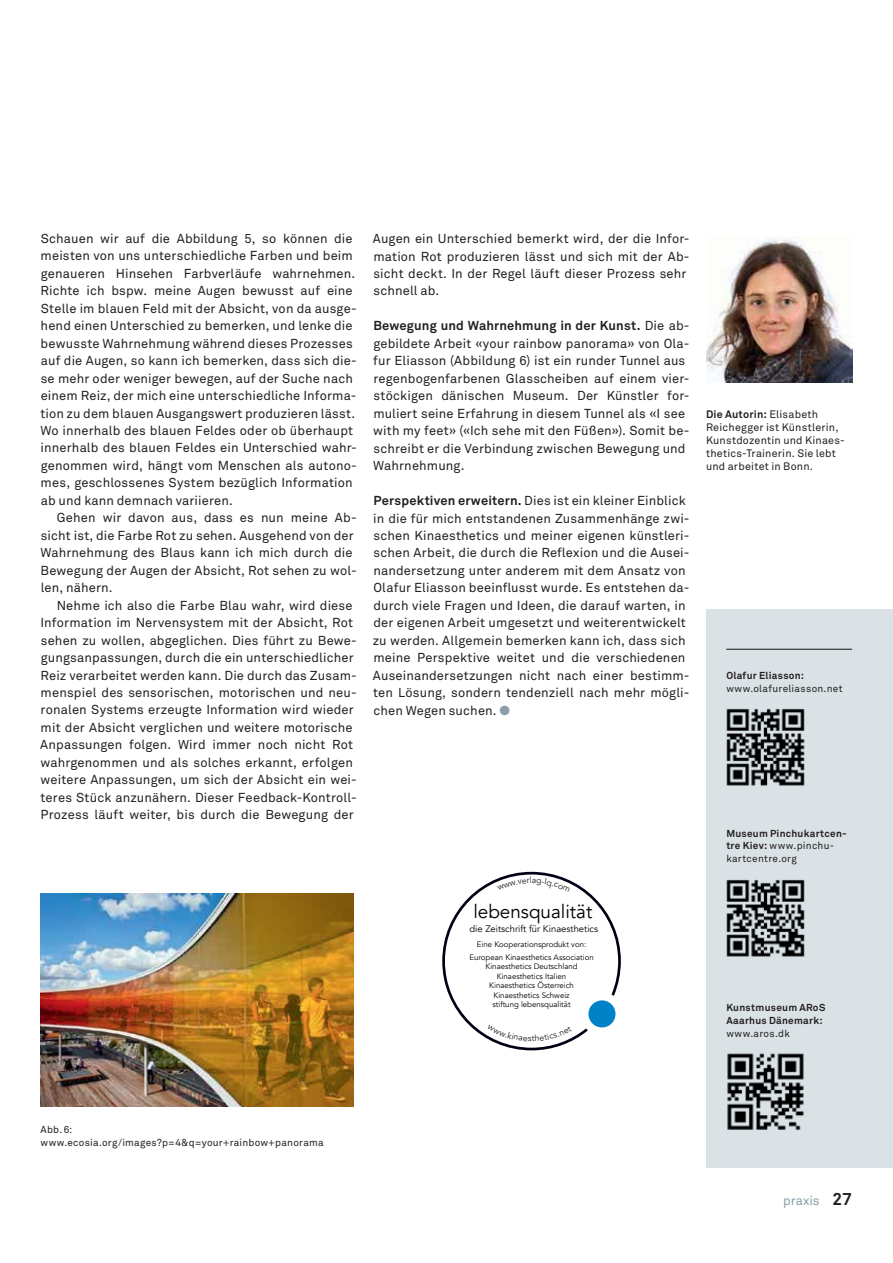
<style>
.page{position:relative;width:893px;height:1263px;background:#fff}
.page>*{position:absolute;margin:0;border:0;box-sizing:border-box;transform-origin:0 0}
.t1{font:18.9px "Avenir LT Com";color:#000001}
.t2{font:12.9px/17.4px "Akkurat Pro";letter-spacing:.015em;color:#231f20}
.t3{font:12.9px "Akkurat Pro";color:#899ea8}
.t4{font:10.8px/13.2px "Akkurat Pro";letter-spacing:.02em;color:#231f20}
.t5{font:700 10.05px/12.9px "Akkurat Pro";letter-spacing:.03em;color:#231f20}
.t6{font:10.05px/12.9px "Akkurat Pro";letter-spacing:.03em;color:#231f20}
.t7{font:9.45px "Avenir LT Com";color:#000}
.t8{font:7.8px/9.4px "Avenir LT Com";color:#000001;text-align:center}
.s1{font-weight:700}
.s2{font-family:"Circular Pro";color:#899ea8}
.s3{font-weight:400}
.s4{font-weight:700;font-size:17.1px;color:#231f20}
</style>
<div class="page">
<img style="left:41px;top:893px;width:312px;height:214px">
<div style="left:706px;top:610px;width:187px;height:558px;background:#dbe2e5"></div>
<hr style="left:726px;top:649px;width:126px;height:1px;background:#231f20">
<img style="left:726px;top:708px;width:79px;height:78px">
<img style="left:726px;top:879px;width:79px;height:78px">
<img style="left:727px;top:1053px;width:77px;height:77px">
<img style="left:706px;top:237px;width:146px;height:146px">
<svg style="left:442px;top:872px;width:179px;height:178px"></svg>
<p class="t2" style="left:40px;top:231px;width:318px">Schauen wir auf die Abbildung 5, so können die meisten von uns unterschiedliche Farben und beim genaueren Hinsehen Farbverläufe wahrnehmen.<br>Richte ich bspw. meine Augen bewusst auf eine Stelle im blauen Feld mit der Absicht, von da ausge&shy;hend einen Unterschied zu bemerken, und lenke die bewusste Wahrnehmung während dieses Prozesses auf die Augen, so kann ich bemerken, dass sich die&shy;se mehr oder weniger bewegen, auf der Suche nach einem Reiz, der mich eine unterschiedliche Informa&shy;tion zu dem blauen Ausgangswert produzieren lässt.<br>Wo innerhalb des blauen Feldes oder ob überhaupt innerhalb des blauen Feldes ein Unterschied wahr&shy;genommen wird, hängt vom Menschen als autono&shy;mes, geschlossenes System bezüglich Information ab und kann demnach variieren.</p>
<p class="t2" style="left:40px;top:511px;width:318px;text-indent:17px">Gehen wir davon aus, dass es nun meine Ab&shy;sicht ist, die Farbe Rot zu sehen. Ausgehend von der Wahrnehmung des Blaus kann ich mich durch die Bewegung der Augen der Absicht, Rot sehen zu wol&shy;len, nähern.</p>
<p class="t2" style="left:40px;top:598px;width:318px;text-indent:17px">Nehme ich also die Farbe Blau wahr, wird diese Information im Nervensystem mit der Absicht, Rot sehen zu wollen, abgeglichen. Dies führt zu Bewe&shy;gungsanpassungen, durch die ein unterschiedlicher Reiz verarbeitet werden kann. Die durch das Zusam&shy;menspiel des sensorischen, motorischen und neu&shy;ronalen Systems erzeugte Information wird wieder mit der Absicht verglichen und weitere motorische Anpassungen folgen. Wird immer noch nicht Rot wahrgenommen und als solches erkannt, erfolgen weitere Anpassungen, um sich der Absicht ein wei&shy;teres Stück anzunähern. Dieser Feedback-Kontroll-Prozess läuft weiter, bis durch die Bewegung der</p>
<p class="t2" style="left:373px;top:231px;width:318px">Augen ein Unterschied bemerkt wird, der die Infor&shy;mation Rot produzieren lässt und sich mit der Ab&shy;sicht deckt. In der Regel läuft dieser Prozess sehr schnell ab.</p>
<p class="t2" style="left:373px;top:319px;width:318px"><span class="s1">Bewegung und Wahrnehmung in der Kunst.</span> Die ab&shy;gebildete Arbeit «your rainbow panorama» von Ola&shy;fur Eliasson (Abbildung 6) ist ein runder Tunnel aus regenbogenfarbenen Glasscheiben auf einem vier&shy;stöckigen dänischen Museum. Der Künstler for&shy;muliert seine Erfahrung in diesem Tunnel als «I see with my feet» («Ich sehe mit den Füßen»). Somit be&shy;schreibt er die Verbindung zwischen Bewegung und Wahrnehmung.</p>
<p class="t2" style="left:373px;top:493px;width:318px"><span class="s1">Perspektiven erweitern.</span> Dies ist ein kleiner Einblick in die für mich entstandenen Zusammenhänge zwi&shy;schen Kinaesthetics und meiner eigenen künstleri&shy;schen Arbeit, die durch die Reflexion und die Ausei&shy;nandersetzung unter anderem mit dem Ansatz von Olafur Eliasson beeinflusst wurde. Es entstehen da&shy;durch viele Fragen und Ideen, die darauf warten, in der eigenen Arbeit umgesetzt und weiterentwickelt zu werden. Allgemein bemerken kann ich, dass sich meine Perspektive weitet und die verschiedenen Auseinandersetzungen nicht nach einer bestimm&shy;ten Lösung, sondern tendenziell nach mehr mögli&shy;chen Wegen suchen. <span class="s2">●</span></p>
<h1 class="t1" style="left:473px;top:900px;width:120px">lebensqualität</h1>
<p class="t7" style="left:469px;top:923px;width:130px">die Zeitschrift für Kinaesthetics</p>
<p class="t8" style="left:469px;top:938px;width:126px;line-height:13.2px">Eine Kooperationsprodukt von:<br>European Kinaesthetics Association</p>
<p class="t8" style="left:485px;top:962px;width:94px">Kinaesthetics Deutschland<br>Kinaesthetics Italien<br>Kinaesthetics Österreich<br>Kinaesthetics Schweiz stiftung lebensqualität</p>
<p class="t4" style="left:706px;top:408px;width:140px"><span class="s1">Die Autorin:</span> Elisabeth<br>Reichegger ist Künstlerin,<br>Kunstdozentin und Kinaes&shy;thetics-Trainerin. Sie lebt und arbeitet in Bonn.</p>
<p class="t5" style="left:726px;top:670px;width:79px">Olafur Eliasson:</p>
<p class="t6" style="left:726px;top:683px;width:118px">www.olafureliasson.net</p>
<p class="t5" style="left:726px;top:827px;width:122px">Museum Pinchukartcen&shy;tre Kiev: <span class="s3">www.pinchu&shy;kartcentre.org</span></p>
<p class="t5" style="left:726px;top:1002px;width:101px">Kunstmuseum ARoS<br>Aaarhus Dänemark:</p>
<p class="t6" style="left:726px;top:1028px;width:65px">www.aros.dk</p>
<p class="t6" style="left:41px;top:1124px;width:285px">Abb. 6: www.ecosia.org/images?p=4&amp;q=your+rainbow+panorama</p>
<p class="t3" style="left:783px;top:1196px;width:70px">praxis <span class="s4">27</span></p>
</div>
